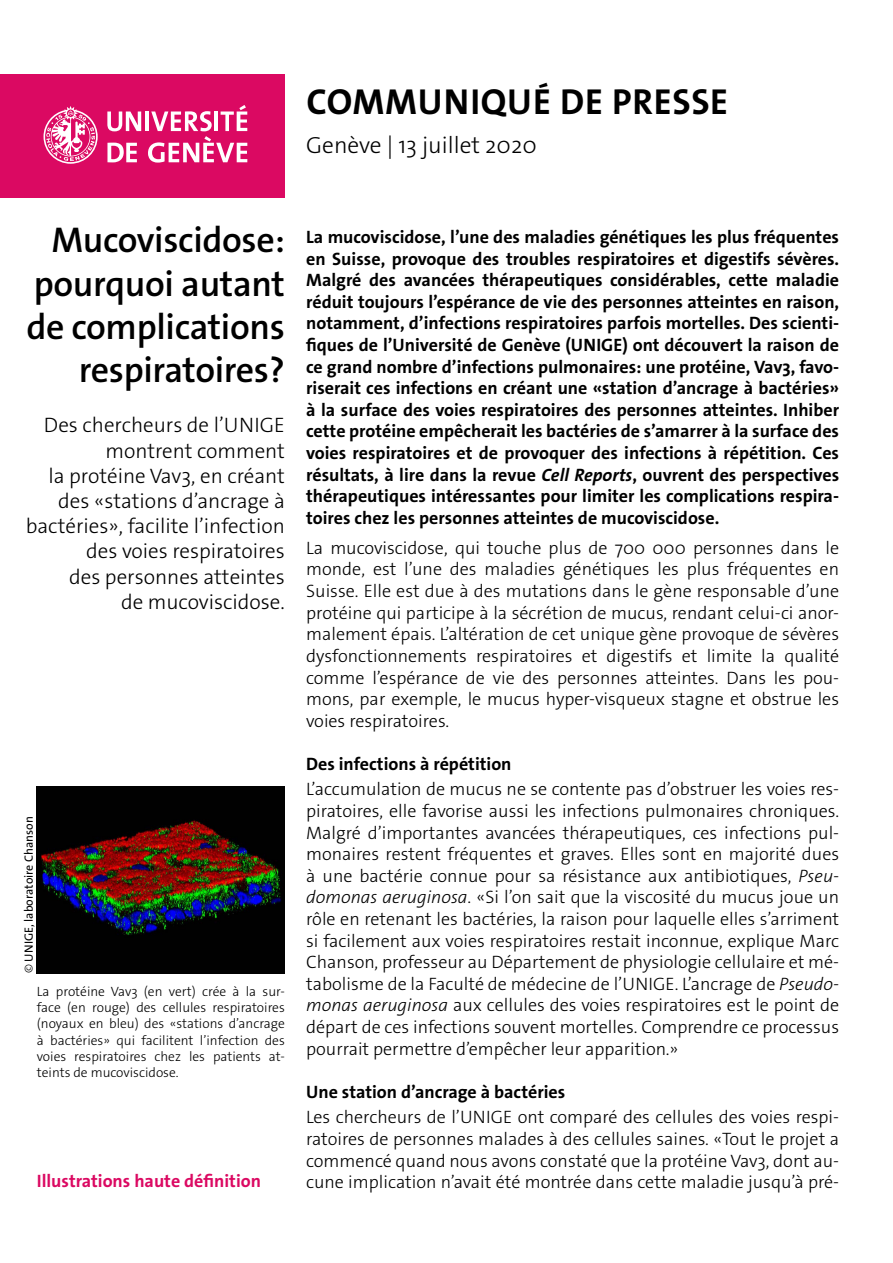
<style>
.page{position:relative;width:893px;height:1263px;background:#fff}
.page>*{position:absolute;margin:0;border:0;box-sizing:border-box;transform-origin:0 0}
.t1{font:700 36.3px "The Sans Os F";letter-spacing:.02em;color:#000}
.t2{font:600 36px/43.2px "The Sans Os F";letter-spacing:-.01em;color:#000;text-align:right}
.t3{font:300 23.4px "The Sans Os F";color:#000}
.t4{font:300 21px/25.2px "The Sans Os F";color:#000;text-align:right}
.t5{font:300 18px/21.6px "The Sans Os F";color:#000;text-align:justify}
.t6{font:700 18px/21.6px "The Sans Os F";color:#000;text-align:justify}
.t7{font:700 18px "The Sans Os F";color:#db0962}
.t8{font:300 13.5px/16.2px "The Sans Os F";color:#000;text-align:justify}
.t9{font:12px "The Sans Os F";color:#000}
.s1{font-weight:300}
.s2{font-style:italic}
</style>
<div class="page">
<div style="left:0;top:74px;width:285px;height:124px;background:#db0962"></div>
<svg style="left:44px;top:106px;width:54px;height:58px"></svg>
<svg style="left:107px;top:111px;width:34px;height:20px"></svg>
<hr style="left:145px;top:111px;width:4px;height:20px;background:#fff">
<svg style="left:107px;top:143px;width:30px;height:19px"></svg>
<svg style="left:148px;top:105px;width:99px;height:58px"></svg>
<img style="left:37px;top:787px;width:248px;height:186px">
<h1 class="t1" style="left:306px;top:78px;width:423px">COMMUNIQUÉ DE PRESSE</h1>
<p class="t3" style="left:306px;top:130px;width:232px">Genève | 13 juillet 2020</p>
<h2 class="t2" style="left:26px;top:219px;width:260px">Mucoviscidose: pourquoi autant de complications respiratoires?</h2>
<p class="t4" style="left:26px;top:413px;width:261px">Des chercheurs de l’UNIGE montrent comment<br>la protéine Vav3, en créant des «stations d’ancrage à bactéries», facilite l’infection des voies respiratoires<br>des personnes atteintes<br>de mucoviscidose.</p>
<p class="t9" style="left:21px;top:973px;width:158px;rotate:-90deg"><span class="s1">©</span> UNIGE, laboratoire Chanson</p>
<p class="t8" style="left:37px;top:983px;width:250px">La protéine Vav3 (en vert) crée à la sur&shy;face (en rouge) des cellules respiratoires (noyaux en bleu) des «stations d’ancrage à bactéries» qui facilitent l’infection des voies respiratoires chez les patients at&shy;teints de mucoviscidose.</p>
<p class="t7" style="left:37px;top:1169px;width:226px">Illustrations haute définition</p>
<p class="t6" style="left:306px;top:226px;width:534px">La mucoviscidose, l’une des maladies génétiques les plus fréquentes en Suisse, provoque des troubles respiratoires et digestifs sévères.<br>Malgré des avancées thérapeutiques considérables, cette maladie réduit toujours l’espérance de vie des personnes atteintes en raison, notamment, d’infections respiratoires parfois mortelles. Des scienti&shy;fiques de l’Université de Genève (UNIGE) ont découvert la raison de ce grand nombre d’infections pulmonaires: une protéine, Vav3, favo&shy;riserait ces infections en créant une «station d’ancrage à bactéries» à la surface des voies respiratoires des personnes atteintes. Inhiber cette protéine empêcherait les bactéries de s’amarrer à la surface des voies respiratoires et de provoquer des infections à répétition. Ces résultats, à lire dans la revue <span class="s2">Cell Reports</span>, ouvrent des perspectives thérapeutiques intéressantes pour limiter les complications respira&shy;toires chez les personnes atteintes de mucoviscidose.</p>
<p class="t5" style="left:306px;top:537px;width:534px">La mucoviscidose, qui touche plus de 700 000 personnes dans le monde, est l’une des maladies génétiques les plus fréquentes en Suisse. Elle est due à des mutations dans le gène responsable d’une protéine qui participe à la sécrétion de mucus, rendant celui-ci anor&shy;malement épais. L’altération de cet unique gène provoque de sévères dysfonctionnements respiratoires et digestifs et limite la qualité comme l’espérance de vie des personnes atteintes. Dans les pou&shy;mons, par exemple, le mucus hyper-visqueux stagne et obstrue les voies respiratoires.</p>
<p class="t6" style="left:306px;top:753px;width:207px">Des infections à répétition</p>
<p class="t5" style="left:306px;top:779px;width:534px">L’accumulation de mucus ne se contente pas d’obstruer les voies res&shy;piratoires, elle favorise aussi les infections pulmonaires chroniques.<br>Malgré d’importantes avancées thérapeutiques, ces infections pul&shy;monaires restent fréquentes et graves. Elles sont en majorité dues à une bactérie connue pour sa résistance aux antibiotiques, <span class="s2">Pseu&shy;domonas aeruginosa</span>. «Si l’on sait que la viscosité du mucus joue un rôle en retenant les bactéries, la raison pour laquelle elles s’arriment si facilement aux voies respiratoires restait inconnue, explique Marc Chanson, professeur au Département de physiologie cellulaire et mé&shy;tabolisme de la Faculté de médecine de l’UNIGE. L’ancrage de <span class="s2">Pseudo&shy;monas aeruginosa</span> aux cellules des voies respiratoires est le point de départ de ces infections souvent mortelles. Comprendre ce processus pourrait permettre d’empêcher leur apparition.»</p>
<p class="t6" style="left:306px;top:1081px;width:261px">Une station d’ancrage à bactéries</p>
<p class="t5" style="left:306px;top:1106px;width:534px">Les chercheurs de l’UNIGE ont comparé des cellules des voies respi&shy;ratoires de personnes malades à des cellules saines. «Tout le projet a commencé quand nous avons constaté que la protéine Vav3, dont au&shy;cune implication n’avait été montrée dans cette maladie jusqu’à pré-</p>
</div>
